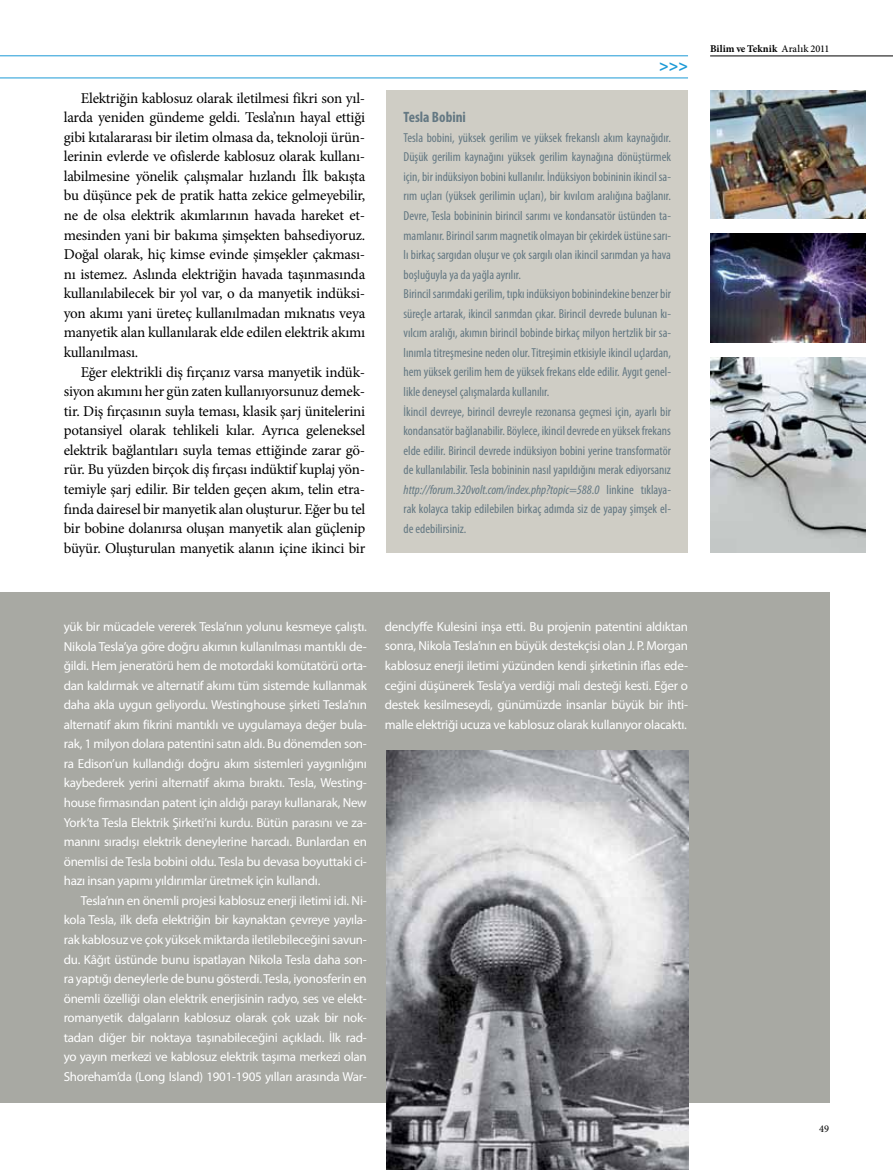
<style>
.page{position:relative;width:893px;height:1170px;background:#fff}
.page>*{position:absolute;margin:0;border:0;box-sizing:border-box;transform-origin:0 0}
.t1{font:700 16.2px "Myriad Pro";color:#1c9ad6}
.t2{font:15px/19.5px "Minion Pro";letter-spacing:-.015em;color:#000;text-align:justify}
.t3{font:700 condensed 15px "Myriad Pro";color:#647883}
.t4{font:13.05px/19.5px "Myriad Pro";letter-spacing:-.02em;color:#fff;text-align:justify}
.t5{font:condensed 13.05px/19.5px "Myriad Pro";color:#647883}
.t6{font:700 10.35px "Minion Pro";letter-spacing:.005em;color:#000}
.t7{font:10.35px "Minion Pro";color:#000}
.s1{font-style:italic}
.s2{font-weight:500}
</style>
<div class="page">
<hr style="left:0;top:78px;width:688px;height:1px;background:#1c9ad6">
<hr style="left:0;top:56px;width:688px;height:1px;background:#1c9ad6">
<hr style="left:710px;top:56px;width:183px;height:1px;background:#000">
<div style="left:0;top:592px;width:829px;height:511px;background:#a8a9a3"></div>
<div style="left:387px;top:91px;width:301px;height:461px;background:#cfcdc5"></div>
<img style="left:710px;top:91px;width:155px;height:127px">
<img style="left:387px;top:750px;width:301px;height:419px">
<img style="left:710px;top:233px;width:155px;height:109px">
<img style="left:710px;top:357px;width:155px;height:195px">
<p class="t2" style="left:64px;top:88px;width:303px;text-indent:17px">Elektriğin kablosuz olarak iletilmesi fikri son yıl&shy;larda yeniden gündeme geldi. Tesla’nın hayal ettiği gibi kıtalararası bir iletim olmasa da, teknoloji ürün&shy;lerinin evlerde ve ofislerde kablosuz olarak kullanı&shy;labilmesine yönelik çalışmalar hızlandı İlk bakışta bu düşünce pek de pratik hatta zekice gelmeyebilir, ne de olsa elektrik akımlarının havada hareket et&shy;mesinden yani bir bakıma şimşekten bahsediyoruz.<br>Doğal olarak, hiç kimse evinde şimşekler çakması&shy;nı istemez. Aslında elektriğin havada taşınmasında kullanılabilecek bir yol var, o da manyetik indüksi&shy;yon akımı yani üreteç kullanılmadan mıknatıs veya manyetik alan kullanılarak elde edilen elektrik akımı kullanılması.</p>
<p class="t2" style="left:64px;top:362px;width:303px;text-indent:17px">Eğer elektrikli diş fırçanız varsa manyetik indük&shy;siyon akımını her gün zaten kullanıyorsunuz demek&shy;tir. Diş fırçasının suyla teması, klasik şarj ünitelerini potansiyel olarak tehlikeli kılar. Ayrıca geleneksel elektrik bağlantıları suyla temas ettiğinde zarar gö&shy;rür. Bu yüzden birçok diş fırçası indüktif kuplaj yön&shy;temiyle şarj edilir. Bir telden geçen akım, telin etra&shy;fında dairesel bir manyetik alan oluşturur. Eğer bu tel bir bobine dolanırsa oluşan manyetik alan güçlenip büyür. Oluşturulan manyetik alanın içine ikinci bir</p>
<p class="t1" style="left:659px;top:55px;width:30px">&gt;&gt;&gt;</p>
<p class="t3" style="left:404px;top:108px;width:64px">Tesla Bobini</p>
<p class="t5" style="left:404px;top:127px;width:269px">Tesla bobini, yüksek gerilim ve yüksek frekanslı akım kaynağıdır.<br>Düşük gerilim kaynağını yüksek gerilim kaynağına dönüştürmek için, bir indüksiyon bobini kullanılır. İndüksiyon bobininin ikincil sa&shy;rım uçları (yüksek gerilimin uçları), bir kıvılcım aralığına bağlanır.<br>Devre, Tesla bobininin birincil sarımı ve kondansatör üstünden ta&shy;mamlanır. Birincil sarım magnetik olmayan bir çekirdek üstüne sarı&shy;lı birkaç sargıdan oluşur ve çok sargılı olan ikincil sarımdan ya hava boşluğuyla ya da yağla ayrılır.<br>Birincil sarımdaki gerilim, tıpkı indüksiyon bobinindekine benzer bir süreçle artarak, ikincil sarımdan çıkar. Birincil devrede bulunan kı&shy;vılcım aralığı, akımın birincil bobinde birkaç milyon hertzlik bir sa&shy;lınımla titreşmesine neden olur. Titreşimin etkisiyle ikincil uçlardan, hem yüksek gerilim hem de yüksek frekans elde edilir. Aygıt genel&shy;likle deneysel çalışmalarda kullanılır.<br>İkincil devreye, birincil devreyle rezonansa geçmesi için, ayarlı bir kondansatör bağlanabilir. Böylece, ikincil devrede en yüksek frekans elde edilir. Birincil devrede indüksiyon bobini yerine transformatör de kullanılabilir. Tesla bobininin nasıl yapıldığını merak ediyorsanız <span class="s1">http://forum.320volt.com/index.php?topic=588.0</span> linkine tıklaya&shy;rak kolayca takip edilebilen birkaç adımda siz de yapay şimşek el&shy;de edebilirsiniz.</p>
<p class="t6" style="left:710px;top:41px;width:121px">Bilim ve Teknik <span class="s2">Aralık 2011</span></p>
<p class="t4" style="left:64px;top:616px;width:305px">yük bir mücadele vererek Tesla’nın yolunu kesmeye çalıştı.<br>Nikola Tesla’ya göre doğru akımın kullanılması mantıklı de&shy;ğildi. Hem jeneratörü hem de motordaki komütatörü orta&shy;dan kaldırmak ve alternatif akımı tüm sistemde kullanmak daha akla uygun geliyordu. Westinghouse şirketi Tesla’nın alternatif akım fikrini mantıklı ve uygulamaya değer bula&shy;rak, 1 milyon dolara patentini satın aldı. Bu dönemden son&shy;ra Edison’un kullandığı doğru akım sistemleri yaygınlığını kaybederek yerini alternatif akıma bıraktı. Tesla, Westing&shy;house firmasından patent için aldığı parayı kullanarak, New York’ta Tesla Elektrik Şirketi’ni kurdu. Bütün parasını ve za&shy;manını sıradışı elektrik deneylerine harcadı. Bunlardan en önemlisi de Tesla bobini oldu. Tesla bu devasa boyuttaki ci&shy;hazı insan yapımı yıldırımlar üretmek için kullandı.</p>
<p class="t4" style="left:64px;top:890px;width:305px;text-indent:17px">Tesla’nın en önemli projesi kablosuz enerji iletimi idi. Ni&shy;kola Tesla, ilk defa elektriğin bir kaynaktan çevreye yayıla&shy;rak kablosuz ve çok yüksek miktarda iletilebileceğini savun&shy;du. Kâğıt üstünde bunu ispatlayan Nikola Tesla daha son&shy;ra yaptığı deneylerle de bunu gösterdi. Tesla, iyonosferin en önemli özelliği olan elektrik enerjisinin radyo, ses ve elekt&shy;romanyetik dalgaların kablosuz olarak çok uzak bir nok&shy;tadan diğer bir noktaya taşınabileceğini açıkladı. İlk rad&shy;yo yayın merkezi ve kablosuz elektrik taşıma merkezi olan Shoreham’da (Long Island) 1901-1905 yılları arasında War-</p>
<p class="t4" style="left:385px;top:616px;width:305px">denclyffe Kulesini inşa etti. Bu projenin patentini aldıktan sonra, Nikola Tesla’nın en büyük destekçisi olan J. P. Morgan kablosuz enerji iletimi yüzünden kendi şirketinin iflas ede&shy;ceğini düşünerek Tesla’ya verdiği mali desteği kesti. Eğer o destek kesilmeseydi, günümüzde insanlar büyük bir ihti&shy;malle elektriği ucuza ve kablosuz olarak kullanıyor olacaktı.</p>
<p class="t7" style="left:819px;top:1121px;width:11px">49</p>
</div>
